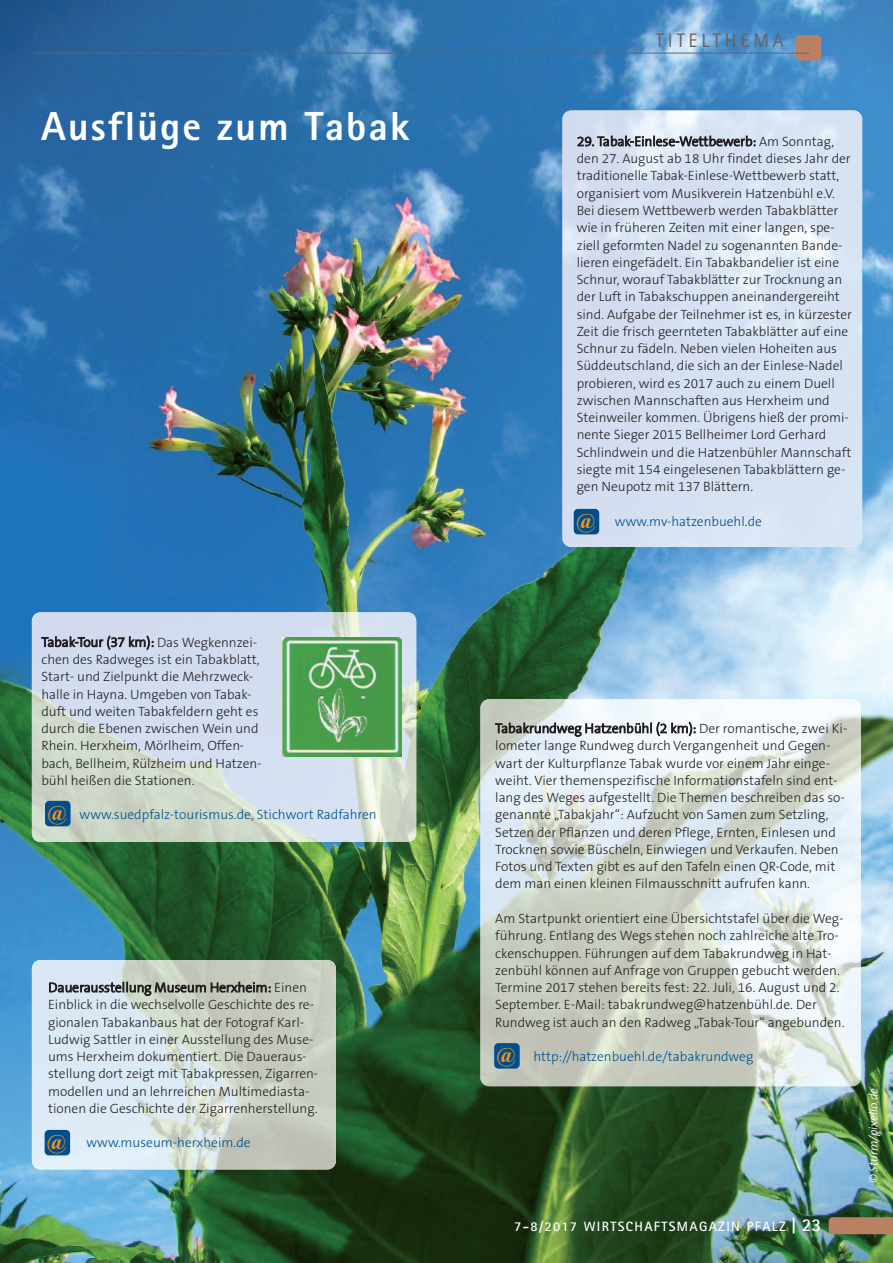
<style>
.page{position:relative;width:893px;height:1263px;background:#fff}
.page>*{position:absolute;margin:0;border:0;box-sizing:border-box;transform-origin:0 0}
.t1{font:800 40.5px "Rotis Sans Serif";letter-spacing:.05em;color:#fff}
.t2{font:italic 700 21px "Times New Roman";color:#f7931d}
.t3{font:19.5px "Rotis Sans Serif";letter-spacing:.2em;color:#636366}
.t4{font:300 13.5px/17.2px "The Sans B3";color:#231f20}
.t5{font:300 13.5px "The Sans B3";color:#004f8c}
.t6{font:700 13.5px "Rotis Sans Serif";letter-spacing:.1em;color:#fff}
.t7{font:italic 300 12px "The Sans B4";letter-spacing:-.005em;color:#fff}
.s1{font-size:18px}
</style>
<div class="page">
<img style="left:0;top:0;width:893px;height:1263px">
<img style="left:32px;top:960px;width:304px;height:209px">
<img style="left:480px;top:699px;width:381px;height:387px">
<img style="left:32px;top:612px;width:384px;height:230px">
<img style="left:562px;top:111px;width:300px;height:436px">
<svg style="left:829px;top:1217px;width:64px;height:17px"></svg>
<div style="left:796px;top:35px;width:25px;height:26px;background:#ba8063;border-radius:4px"></div>
<hr style="left:35px;top:53px;width:774px;height:1px;background:#636366">
<div style="left:45px;top:1130px;width:25px;height:25px;background:#004f8c;border-radius:4px"></div>
<img style="left:283px;top:637px;width:119px;height:119px">
<div style="left:45px;top:801px;width:26px;height:25px;background:#004f8c;border-radius:4px"></div>
<div style="left:574px;top:509px;width:25px;height:25px;background:#004f8c;border-radius:4px"></div>
<div style="left:494px;top:1043px;width:26px;height:25px;background:#004f8c;border-radius:4px"></div>
<p class="t1" style="left:41px;top:112px;width:370px">Ausflüge zum Tabak</p>
<p class="t4" style="left:41px;top:634px;width:222px">Tabak-Tour (37 km): Das Wegkennzei&shy;chen des Radweges ist ein Tabakblatt, Start- und Zielpunkt die Mehrzweck&shy;halle in Hayna. Umgeben von Tabak&shy;duft und weiten Tabakfeldern geht es durch die Ebenen zwischen Wein und Rhein. Herxheim, Mörlheim, Offen&shy;bach, Bellheim, Rülzheim und Hatzen&shy;bühl heißen die Stationen.</p>
<p class="t5" style="left:80px;top:808px;width:299px">www.suedpfalz-tourismus.de, Stichwort Radfahren</p>
<p class="t2" style="left:47px;top:800px;width:19px">@</p>
<p class="t4" style="left:48px;top:979px;width:271px">Dauerausstellung Museum Herxheim: Einen Einblick in die wechselvolle Geschichte des re&shy;gionalen Tabakanbaus hat der Fotograf Karl-Ludwig Sattler in einer Ausstellung des Muse&shy;ums Herxheim dokumentiert. Die Daueraus&shy;stellung dort zeigt mit Tabakpressen, Zigarren&shy;modellen und an lehrreichen Multimediasta&shy;tionen die Geschichte der Zigarrenherstellung.</p>
<p class="t5" style="left:86px;top:1136px;width:166px">www.museum-herxheim.de</p>
<p class="t2" style="left:47px;top:1129px;width:19px">@</p>
<p class="t3" style="left:656px;top:34px;width:129px">TITELTHEMA</p>
<p class="t4" style="left:577px;top:133px;width:277px">29. Tabak-Einlese-Wettbewerb: Am Sonntag, den 27. August ab 18 Uhr findet dieses Jahr der traditionelle Tabak-Einlese-Wettbewerb statt, organisiert vom Musikverein Hatzenbühl e.V.<br>Bei diesem Wettbewerb werden Tabakblätter wie in früheren Zeiten mit einer langen, spe&shy;ziell geformten Nadel zu sogenannten Bande&shy;lieren eingefädelt. Ein Tabakbandelier ist eine Schnur, worauf Tabakblätter zur Trocknung an der Luft in Tabakschuppen aneinandergereiht sind. Aufgabe der Teilnehmer ist es, in kürzester Zeit die frisch geernteten Tabakblätter auf eine Schnur zu fädeln. Neben vielen Hoheiten aus Süddeutschland, die sich an der Einlese-Nadel probieren, wird es 2017 auch zu einem Duell zwischen Mannschaften aus Herxheim und Steinweiler kommen. Übrigens hieß der promi&shy;nente Sieger 2015 Bellheimer Lord Gerhard Schlindwein und die Hatzenbühler Mannschaft siegte mit 154 eingelesenen Tabakblättern ge&shy;gen Neupotz mit 137 Blättern.</p>
<p class="t5" style="left:615px;top:514px;width:148px">www.mv-hatzenbuehl.de</p>
<p class="t2" style="left:576px;top:508px;width:19px">@</p>
<p class="t4" style="left:495px;top:720px;width:354px">Tabakrundweg Hatzenbühl (2 km): Der romantische, zwei Ki&shy;lometer lange Rundweg durch Vergangenheit und Gegen&shy;wart der Kulturpflanze Tabak wurde vor einem Jahr einge&shy;weiht. Vier themenspezifische Informationstafeln sind ent&shy;lang des Weges aufgestellt. Die Themen beschreiben das so&shy;genannte „Tabakjahr“: Aufzucht von Samen zum Setzling, Setzen der Pflanzen und deren Pflege, Ernten, Einlesen und Trocknen sowie Büscheln, Einwiegen und Verkaufen. Neben Fotos und Texten gibt es auf den Tafeln einen QR-Code, mit dem man einen kleinen Filmausschnitt aufrufen kann.</p>
<p class="t4" style="left:495px;top:910px;width:351px">Am Startpunkt orientiert eine Übersichtstafel über die Weg&shy;führung. Entlang des Wegs stehen noch zahlreiche alte Tro&shy;ckenschuppen. Führungen auf dem Tabakrundweg in Hat&shy;zenbühl können auf Anfrage von Gruppen gebucht werden.<br>Termine 2017 stehen bereits fest: 22. Juli, 16. August und 2.<br>September. E-Mail: tabakrundweg@hatzenbühl.de. Der Rundweg ist auch an den Radweg „Tabak-Tour“ angebunden.</p>
<p class="t5" style="left:533px;top:1049px;width:221px">http://hatzenbuehl.de/tabakrundweg</p>
<p class="t2" style="left:496px;top:1042px;width:19px">@</p>
<p class="t6" style="left:514px;top:1222px;width:308px">7-8/2017 WIRTSCHAFTSMAGAZIN PFALZ <span class="s1">| 23</span></p>
<p class="t7" style="left:867px;top:1183px;width:96px;rotate:-90deg">© Sturm/pixelio.de</p>
</div>
